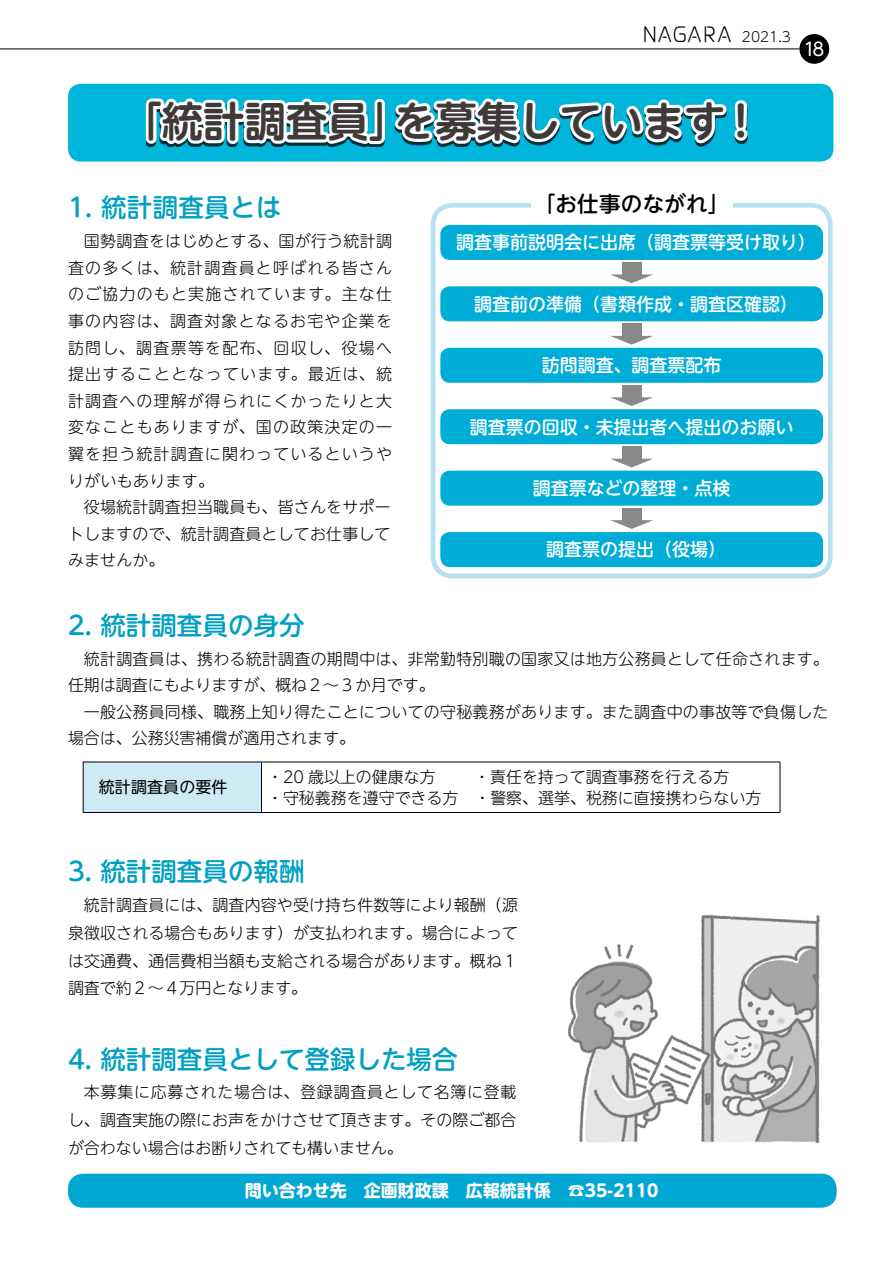
<style>
.page{position:relative;width:893px;height:1263px;background:#fff}
.page>*{position:absolute;margin:0;border:0;box-sizing:border-box;transform-origin:0 0}
.t1{font:700 41.4px "UD Shin M Go Pro De";color:#3e3a39}
.t2{font:500 25.5px "UD Shin M Go Pro";color:#00a0c1}
.t3{font:300 22.35px "Haru Gaku Std";color:#000}
.t4{font:500 21.6px "UD Shin M Go Pro";letter-spacing:.01em;color:#000}
.t5{font:500 18px "UD Shin M Go Pro";color:#fff}
.t6{font:18px "UD Shin M Go Pro";color:#fff}
.t7{font:700 16.95px "UD Shin M Go Pro";color:#fff}
.t8{font:300 15.9px/26.5px "UD Shin M Go Pro";letter-spacing:.01em;color:#000;text-align:justify}
.t9{font:15.9px "UD Shin M Go Pro";letter-spacing:.01em;color:#000}
.t10{font:300 13.8px "UD Shin M Go Pro";color:#000}
</style>
<div class="page">
<div style="left:440px;top:225px;width:383px;height:35px;background:#00add7;border-radius:10px"></div>
<div style="left:622px;top:262px;width:19px;height:15px;background:#898989"></div>
<svg style="left:610px;top:274px;width:43px;height:9px"></svg>
<div style="left:440px;top:286px;width:383px;height:35px;background:#00add7;border-radius:10px"></div>
<div style="left:622px;top:324px;width:19px;height:14px;background:#898989"></div>
<svg style="left:611px;top:336px;width:42px;height:9px"></svg>
<div style="left:440px;top:348px;width:383px;height:35px;background:#00add7;border-radius:10px"></div>
<div style="left:622px;top:385px;width:19px;height:14px;background:#898989"></div>
<svg style="left:610px;top:397px;width:43px;height:9px"></svg>
<div style="left:440px;top:409px;width:383px;height:35px;background:#00add7;border-radius:10px"></div>
<div style="left:622px;top:446px;width:19px;height:15px;background:#898989"></div>
<svg style="left:611px;top:459px;width:41px;height:8px"></svg>
<div style="left:440px;top:471px;width:383px;height:35px;background:#00add7;border-radius:10px"></div>
<div style="left:622px;top:508px;width:19px;height:14px;background:#898989"></div>
<svg style="left:610px;top:520px;width:43px;height:9px"></svg>
<div style="left:440px;top:532px;width:383px;height:35px;background:#00add7;border-radius:10px"></div>
<div style="left:431px;top:203px;width:402px;height:375px;border:5px solid #b7e1f0;border-radius:19px"></div>
<div style="left:531px;top:196px;width:201px;height:19px;background:#fff"></div>
<img style="left:568px;top:915px;width:252px;height:229px">
<hr style="left:0;top:49px;width:799px;height:1px;background:#000">
<div style="left:799px;top:34px;width:30px;height:30px;background:#000;border-radius:50%"></div>
<div style="left:68px;top:1174px;width:769px;height:34px;background:#00a7d3;border-radius:15px"></div>
<div style="left:68px;top:84px;width:765px;height:78px;background:#00b6db;border-radius:13px"></div>
<svg style="left:143px;top:48px;width:537px;height:114px"></svg>
<svg style="left:680px;top:48px;width:49px;height:1160px"></svg>
<svg style="left:731px;top:100px;width:19px;height:433px"></svg>
<div style="left:83px;top:762px;width:178px;height:50px;background:#ceeaf5"></div>
<div style="left:261px;top:762px;width:519px;height:50px;background:#fff"></div>
<hr style="left:83px;top:762px;width:178px;height:1px;background:#000">
<hr style="left:83px;top:762px;width:1px;height:50px;background:#000">
<hr style="left:261px;top:762px;width:519px;height:1px;background:#000">
<hr style="left:261px;top:762px;width:1px;height:50px;background:#000">
<hr style="left:780px;top:762px;width:1px;height:50px;background:#000">
<hr style="left:83px;top:812px;width:178px;height:1px;background:#000">
<hr style="left:261px;top:812px;width:519px;height:1px;background:#000">
<h3 class="t3" style="left:643px;top:21px;width:91px">NAGARA</h3>
<p class="t10" style="left:742px;top:26px;width:51px">2021.3</p>
<p class="t6" style="left:803px;top:34px;width:23px">18</p>
<h1 class="t1" style="left:120px;top:88px;width:292px">「統計調査員」</h1>
<h1 class="t1" style="left:394px;top:88px;width:369px">を募集しています!</h1>
<h2 class="t2" style="left:68px;top:187px;width:215px">1. 統計調査員とは</h2>
<p class="t8" style="left:68px;top:227px;width:326px;text-indent:16px">国勢調査をはじめとする、国が行う統計調査の多くは、統計調査員と呼ばれる皆さんのご協力のもと実施されています。主な仕事の内容は、調査対象となるお宅や企業を訪問し、調査票等を配布、回収し、役場へ提出することとなっています。最近は、統計調査への理解が得られにくかったりと大変なこともありますが、国の政策決定の一翼を担う統計調査に関わっているというやりがいもあります。</p>
<p class="t8" style="left:68px;top:493px;width:324px;text-indent:16px">役場統計調査担当職員も、皆さんをサポートしますので、統計調査員としてお仕事してみませんか。</p>
<h3 class="t4" style="left:534px;top:186px;width:197px">「お仕事のながれ「</h3>
<p class="t5" style="left:456px;top:228px;width:361px">調査事前説明会に出席（調査票等受け取り(</p>
<p class="t5" style="left:474px;top:289px;width:325px">調査前の準備（書類作成・調査区確認(</p>
<p class="t5" style="left:542px;top:351px;width:181px">訪問調査、調査票配布</p>
<p class="t5" style="left:470px;top:412px;width:325px">調査票の回収・未提出者へ提出のお願い</p>
<p class="t5" style="left:533px;top:473px;width:199px">調査票などの整理・点検</p>
<p class="t5" style="left:546px;top:535px;width:181px">調査票の提出（役場(</p>
<h2 class="t2" style="left:68px;top:604px;width:238px">2. 統計調査員の身分</h2>
<p class="t8" style="left:68px;top:644px;width:762px;text-indent:16px">統計調査員は、携わる統計調査の期間中は、非常勤特別職の国家又は地方公務員として任命されます。任期は調査にもよりますが、概ね２～３か月です。</p>
<p class="t8" style="left:68px;top:698px;width:762px;text-indent:16px">一般公務員同様、職務上知り得たことについての守秘義務があります。また調査中の事故等で負傷した場合は、公務災害補償が適用されます。</p>
<p class="t9" style="left:99px;top:774px;width:130px">統計調査員の要件</p>
<p class="t8" style="left:267px;top:763px;width:464px">・20 歳以上の健康な方　　 ・責任を持って調査事務を行える方</p>
<p class="t8" style="left:267px;top:784px;width:496px">・守秘義務を遵守できる方　・警察、選挙、税務に直接携わらない方</p>
<h2 class="t2" style="left:68px;top:851px;width:238px">3. 統計調査員の報酬</h2>
<p class="t8" style="left:68px;top:891px;width:452px;line-height:27.6px;text-indent:16px">統計調査員には、調査内容や受け持ち件数等により報酬（源泉徴収される場合もあります）が支払われます。場合によっては交通費、通信費相当額も支給される場合があります。概ね１調査で約２～４万円となります。</p>
<h2 class="t2" style="left:68px;top:1038px;width:391px">4. 統計調査員として登録した場合</h2>
<p class="t8" style="left:68px;top:1078px;width:450px;line-height:27.6px;text-indent:16px">本募集に応募された場合は、登録調査員として名簿に登載し、調査実施の際にお声をかけさせて頂きます。その際ご都合が合わない場合はお断りされても構いません。</p>
<p class="t7" style="left:245px;top:1177px;width:308px">問い合わせ先　企画財政課　広報統計係</p>
<p class="t7" style="left:568px;top:1177px;width:92px">☎35-2110</p>
</div>
